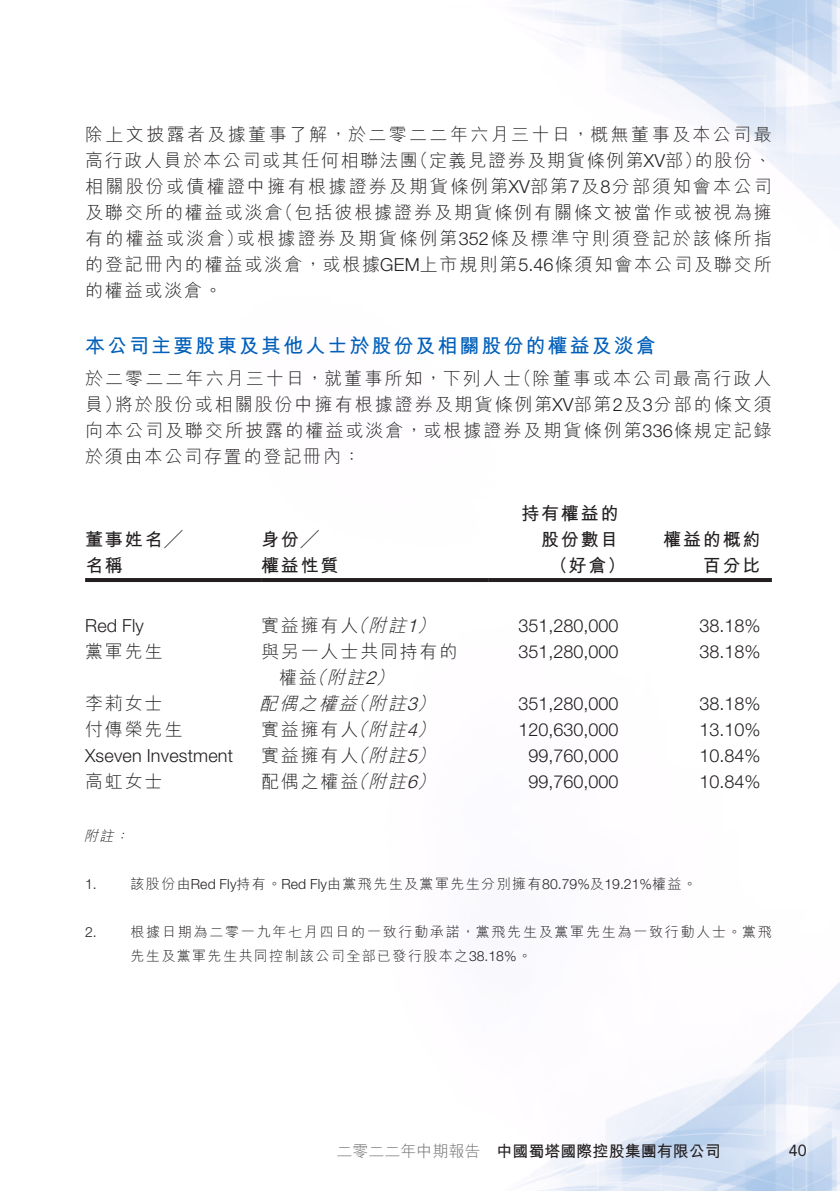
<style>
.page{position:relative;width:840px;height:1191px;background:#fff}
.page>*{position:absolute;margin:0;border:0;box-sizing:border-box;transform-origin:0 0}
._01_H1{font:700 20px "M Hei HK";letter-spacing:.1em;color:#005fb9}
._00_txt{font:300 18px/26px "M Hei HK";letter-spacing:.11em;color:#231f20}
._50_Table_txt{font:300 18px "Helvetica Neue LT Std";color:#231f20}
._00_txt-2{font:300 18px/26px "M Hei HK";letter-spacing:.13em;color:#231f20;text-align:right}
._00_txt-3{font:300 18px "Helvetica Neue LT Std";color:#231f20}
._00_txt-4{font:italic 300 18px "M Hei HK";color:#231f20}
._00_txt-5{font:300 18px "M Hei HK";letter-spacing:.09em;color:#231f20}
._50_Table_txt-2{font:700 18px "M Hei HK";letter-spacing:.1em;color:#231f20}
._50_Table_txt-3{font:300 18px "M Hei HK";letter-spacing:.1em;color:#231f20}
._00_txt-6{font:700 18px "M Hei HK";letter-spacing:.1em;color:#231f20}
.t1{font:700 16px "M Hei HK";color:#231f20}
.t2{font:300 16px "M Hei HK";color:#6c6d70}
.t3{font:16px "Avenir LT Std";color:#231f20}
._06_Notes{font:300 14px "M Hei HK";letter-spacing:.1em;color:#231f20}
._06_Notes-2{font:300 14px "M Hei HK";letter-spacing:.125em;color:#231f20}
._06_Notes-3{font:300 14px "Helvetica Neue LT Std";color:#231f20}
._06_Notes-4{font:italic 300 14px "M Hei HK";color:#231f20}
.s1{font-family:"Helvetica Neue LT Std"}
</style>
<div class="page">
<img style="left:519px;top:0;width:320px;height:1191px">
<hr style="left:85px;top:578px;width:176px;height:4px;background:#231f20">
<hr style="left:261px;top:578px;width:227px;height:4px;background:#231f20">
<hr style="left:488px;top:578px;width:141px;height:4px;background:#231f20">
<hr style="left:629px;top:578px;width:142px;height:4px;background:#231f20">
<p class="_00_txt-2" style="left:85px;top:121px;width:687px">除上文披露者及據董事了解，於二零二二年六月三十日，概無董事及本公司最的股份、</p>
<p class="_00_txt-5" style="left:85px;top:151px;width:334px">高行政人員於本公司或其任何相聯法團</p>
<p class="_00_txt" style="left:85px;top:173px;width:687px">相關股份或債權證中擁有根據證券及期貨條例第<span class="s1">XV</span>部第<span class="s1">7</span>及<span class="s1">8</span>分部須知會本公司</p>
<p class="_00_txt" style="left:275px;top:199px;width:497px">（包括彼根據證券及期貨條例有關條文被當作或被視為擁</p>
<p class="_00_txt-5" style="left:410px;top:151px;width:293px">（定義見證券及期貨條例第<span class="s1">XV</span>部）</p>
<p class="_00_txt" style="left:237px;top:199px;width:536px;text-indent:-152px">及聯交所的權益或淡倉<br>或根據證券及期貨條例第<span class="s1">352</span>條及標準守則須登記於該條所指</p>
<p class="_00_txt" style="left:85px;top:225px;width:687px">有的權益或淡倉）<br>的登記冊內的權益或淡倉，或根據<span class="s1">GEM</span>上市規則第<span class="s1">5.46</span>條須知會本公司及聯交所的權益或淡倉。</p>
<p class="_01_H1" style="left:85px;top:331px;width:572px">本公司主要股東及其他人士於股份及相關股份的權益及淡倉</p>
<p class="_00_txt" style="left:513px;top:365px;width:259px">（除董事或本公司最高行政人</p>
<p class="_00_txt" style="left:115px;top:365px;width:658px;text-indent:-30px">於二零二二年六月三十日，就董事所知，下列人士<br>將於股份或相關股份中擁有根據證券及期貨條例第<span class="s1">XV</span>部第<span class="s1">2</span>及<span class="s1">3</span>分部的條文須</p>
<p class="_00_txt" style="left:85px;top:391px;width:688px">員）<br>向本公司及聯交所披露的權益或淡倉，或根據證券及期貨條例第<span class="s1">336</span>條規定記錄於須由本公司存置的登記冊內：</p>
<p class="_50_Table_txt-2" style="left:85px;top:526px;width:99px">董事姓名╱</p>
<p class="_50_Table_txt-2" style="left:85px;top:552px;width:39px">名稱</p>
<p class="_00_txt-6" style="left:261px;top:526px;width:59px">身份╱</p>
<p class="_00_txt-6" style="left:261px;top:552px;width:79px">權益性質</p>
<p class="_50_Table_txt-2" style="left:521px;top:500px;width:99px">持有權益的</p>
<p class="_50_Table_txt-2" style="left:541px;top:526px;width:79px">股份數目</p>
<p class="_50_Table_txt-2" style="left:549px;top:552px;width:77px">（好倉(</p>
<p class="_50_Table_txt-2" style="left:662px;top:526px;width:99px">權益的概約</p>
<p class="_50_Table_txt-2" style="left:702px;top:552px;width:59px">百分比</p>
<p class="_50_Table_txt" style="left:85px;top:614px;width:60px">Red Fly</p>
<p class="_00_txt" style="left:261px;top:612px;width:99px">實益擁有人</p>
<p class="_00_txt-4" style="left:349px;top:616px;width:24px">（</p>
<p class="_00_txt-4" style="left:406px;top:616px;width:34px">(<span class="s1">1</span></p>
<p class="_00_txt-4" style="left:368px;top:616px;width:44px">附註</p>
<p class="_50_Table_txt" style="left:518px;top:614px;width:102px">351,280,000</p>
<p class="_00_txt-3" style="left:699px;top:614px;width:63px">38.18%</p>
<p class="_50_Table_txt-3" style="left:85px;top:642px;width:79px">黨軍先生</p>
<p class="_00_txt" style="left:261px;top:638px;width:198px">與另一人士共同持有的</p>
<p class="_50_Table_txt" style="left:518px;top:640px;width:102px">351,280,000</p>
<p class="_00_txt-3" style="left:699px;top:640px;width:63px">38.18%</p>
<p class="_00_txt-4" style="left:307px;top:668px;width:24px">（</p>
<p class="_00_txt-4" style="left:365px;top:668px;width:34px">(<span class="s1">2</span></p>
<p class="_00_txt-4" style="left:326px;top:668px;width:44px">附註</p>
<p class="_00_txt" style="left:279px;top:664px;width:39px">權益</p>
<p class="_50_Table_txt-3" style="left:85px;top:694px;width:79px">李莉女士</p>
<p class="_00_txt-4" style="left:349px;top:694px;width:24px">（</p>
<p class="_00_txt-4" style="left:406px;top:694px;width:34px">(<span class="s1">3</span></p>
<p class="_00_txt-4" style="left:259px;top:694px;width:153px">配偶之權益附註</p>
<p class="_50_Table_txt" style="left:518px;top:692px;width:102px">351,280,000</p>
<p class="_00_txt-3" style="left:699px;top:692px;width:63px">38.18%</p>
<p class="_50_Table_txt-3" style="left:85px;top:720px;width:99px">付傳榮先生</p>
<p class="_00_txt" style="left:261px;top:716px;width:99px">實益擁有人</p>
<p class="_00_txt-4" style="left:349px;top:720px;width:24px">（</p>
<p class="_00_txt-4" style="left:406px;top:720px;width:34px">(<span class="s1">4</span></p>
<p class="_00_txt-4" style="left:368px;top:720px;width:44px">附註</p>
<p class="_50_Table_txt" style="left:518px;top:718px;width:102px">120,630,000</p>
<p class="_00_txt-3" style="left:699px;top:718px;width:63px">13.10%</p>
<p class="_50_Table_txt" style="left:85px;top:744px;width:149px">Xseven Investment</p>
<p class="_00_txt" style="left:261px;top:742px;width:99px">實益擁有人</p>
<p class="_00_txt-4" style="left:349px;top:746px;width:24px">（</p>
<p class="_00_txt-4" style="left:406px;top:746px;width:34px">(<span class="s1">5</span></p>
<p class="_00_txt-4" style="left:368px;top:746px;width:44px">附註</p>
<p class="_50_Table_txt" style="left:528px;top:744px;width:92px">99,760,000</p>
<p class="_00_txt-3" style="left:699px;top:744px;width:63px">10.84%</p>
<p class="_50_Table_txt-3" style="left:85px;top:772px;width:79px">高虹女士</p>
<p class="_00_txt-4" style="left:349px;top:772px;width:24px">（</p>
<p class="_00_txt-4" style="left:406px;top:772px;width:34px">(<span class="s1">6</span></p>
<p class="_00_txt-4" style="left:368px;top:772px;width:44px">附註</p>
<p class="_00_txt" style="left:261px;top:768px;width:99px">配偶之權益</p>
<p class="_50_Table_txt" style="left:528px;top:770px;width:92px">99,760,000</p>
<p class="_00_txt-3" style="left:699px;top:770px;width:63px">10.84%</p>
<p class="_06_Notes-4" style="left:84px;top:829px;width:35px">附註</p>
<p class="_06_Notes-4" style="left:114px;top:829px;width:19px">：</p>
<p class="_06_Notes-3" style="left:85px;top:875px;width:13px">1.</p>
<p class="_06_Notes-3" style="left:85px;top:923px;width:13px">2.</p>
<p class="_06_Notes" style="left:130px;top:877px;width:567px">該股份由<span class="s1">Red Fly</span>持有。<span class="s1">Red Fly</span>由黨飛先生及黨軍先生分別擁有<span class="s1">80.79%</span>及<span class="s1">19.21%</span>權益。</p>
<p class="_06_Notes-2" style="left:130px;top:925px;width:642px">根據日期為二零一九年七月四日的一致行動承諾，黨飛先生及黨軍先生為一致行動人士。黨飛</p>
<p class="_06_Notes" style="left:130px;top:949px;width:402px">先生及黨軍先生共同控制該公司全部已發行股本之<span class="s1">38.18%</span>。</p>
<p class="t2" style="left:336px;top:1143px;width:145px">二零二二年中期報告</p>
<p class="t1" style="left:496px;top:1139px;width:225px">中國蜀塔國際控股集團有限公司</p>
<p class="t3" style="left:788px;top:1141px;width:19px">40</p>
</div>
